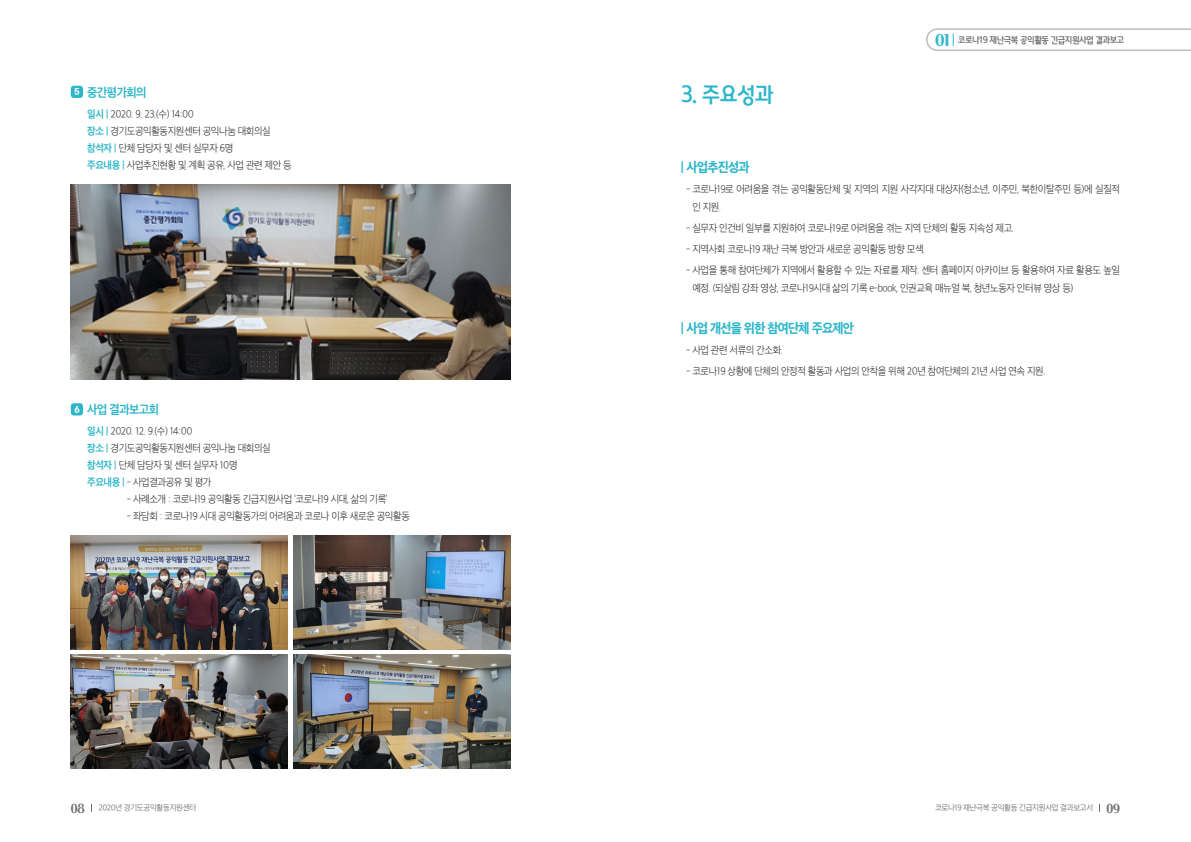
<style>
.page{position:relative;width:1191px;height:842px;background:#fff}
.page>*{position:absolute;margin:0;border:0;box-sizing:border-box;transform-origin:0 0}
.t1{font:700 22px "Hangeul Nuri";color:#2cb6c9;scale:.93 1}
.t2{font:13px "SD Gothic Neoa h Ex Bd";letter-spacing:-.06em;color:#2cb6c9;scale:.93 1}
.t3{font:12px "SD Gothic Neoa g Bd";letter-spacing:-.04em;color:#2cb6c9;scale:.93 1}
.t4{font:10px/18px "SD Gothic Neoa b Ult Lt";letter-spacing:-.04em;color:#231f20;scale:.93 1}
.t5{font:700 9px "Hangeul Nuri";letter-spacing:-.05em;color:#6c6d70;scale:.93 1}
.t6{font:8.4px "Gmarket Sans TTF Bold";color:#fff;scale:.93 1}
.t7{font:8px "SD Gothic Neoa c Lt";letter-spacing:-.04em;color:#6c6d70;scale:.93 1}
.s1{font-family:"SD Gothic Neoa g Bd";color:#2cb6c9}
.s2{font-family:"Cafe 24 Dangdanghae";font-weight:400;font-size:17px;color:#2cb6c9}
.s3{font-family:"Cafe 24 Dangdanghae";font-size:13px}
</style>
<div class="page">
<svg style="left:926px;top:28px;width:265px;height:23px"></svg>
<div style="left:71px;top:86px;width:12px;height:12px;background:#2cb6c9;border-radius:3px"></div>
<div style="left:71px;top:403px;width:12px;height:12px;background:#2cb6c9;border-radius:3px"></div>
<img style="left:71px;top:185px;width:439px;height:195px">
<img style="left:71px;top:536px;width:217px;height:113px">
<img style="left:71px;top:655px;width:217px;height:113px">
<img style="left:293px;top:536px;width:217px;height:113px">
<img style="left:293px;top:655px;width:217px;height:113px">
<p class="t3" style="left:87px;top:86px;width:65px">중간평가회의</p>
<p class="t4" style="left:87px;top:105px;width:116px"><span class="s1">일시 |</span> 2020. 9. 23.(수) 14:00</p>
<p class="t4" style="left:87px;top:122px;width:199px"><span class="s1">장소 |</span> 경기도공익활동지원센터 공익나눔 대회의실</p>
<p class="t4" style="left:87px;top:139px;width:159px"><span class="s1">참석자 |</span> 단체 담당자 및 센터 실무자 6명</p>
<p class="t4" style="left:87px;top:156px;width:221px"><span class="s1">주요내용 |</span> 사업추진현황 및 계획 공유, 사업 관련 제안 등</p>
<p class="t6" style="left:75px;top:87px;width:7px">5</p>
<p class="t3" style="left:87px;top:404px;width:79px">사업 결과보고회</p>
<p class="t4" style="left:87px;top:422px;width:115px"><span class="s1">일시 |</span> 2020. 12. 9.(수) 14:00</p>
<p class="t4" style="left:87px;top:439px;width:199px"><span class="s1">장소 |</span> 경기도공익활동지원센터 공익나눔 대회의실</p>
<p class="t4" style="left:87px;top:456px;width:163px"><span class="s1">참석자 |</span> 단체 담당자 및 센터 실무자 10명</p>
<p class="t4" style="left:87px;top:473px;width:135px"><span class="s1">주요내용 |</span> - 사업결과공유 및 평가</p>
<p class="t4" style="left:127px;top:490px;width:282px">- 사례소개 : 코로나19 공익활동 긴급지원사업 ‘코로나19 시대, 삶의 기록’</p>
<p class="t4" style="left:127px;top:507px;width:306px">- 좌담회 : 코로나19 시대 공익활동가의 어려움과 코로나 이후 새로운 공익활동</p>
<p class="t6" style="left:75px;top:405px;width:7px">6</p>
<p class="t1" style="left:680px;top:82px;width:101px">3. 주요성과</p>
<p class="t5" style="left:935px;top:35px;width:205px"><span class="s2">01</span> 코로나19 재난극복 공익활동 긴급지원사업 결과보고</p>
<p class="t2" style="left:680px;top:161px;width:76px">| 사업추진성과</p>
<p class="t4" style="left:692px;top:180px;width:461px;text-indent:-6px">- 코로나19로 어려움을 겪는 공익활동단체 및 지역의 지원 사각지대 대상자(청소년, 이주민, 북한이탈주민 등)에 실질적 인 지원.</p>
<p class="t4" style="left:686px;top:219px;width:354px">- 실무자 인건비 일부를 지원하여 코로나19로 어려움을 겪는 지역 단체의 활동 지속성 제고.</p>
<p class="t4" style="left:686px;top:240px;width:259px">- 지역사회 코로나19 재난 극복 방안과 새로운 공익활동 방향 모색.</p>
<p class="t4" style="left:692px;top:261px;width:461px;text-indent:-6px">- 사업을 통해 참여단체가 지역에서 활용할 수 있는 자료를 제작. 센터 홈페이지 아카이브 등 활용하여 자료 활용도 높일 예정. (되살림 강좌 영상, 코로나19시대 삶의 기록 e-book, 인권교육 매뉴얼 북, 청년노동자 인터뷰 영상 등)</p>
<p class="t2" style="left:680px;top:322px;width:188px">| 사업 개선을 위한 참여단체 주요제안</p>
<p class="t4" style="left:686px;top:341px;width:106px">- 사업 관련 서류의 간소화.</p>
<p class="t4" style="left:686px;top:362px;width:388px">- 코로나19 상황에 단체의 안정적 활동과 사업의 안착을 위해 20년 참여단체의 21년 사업 연속 지원.</p>
<p class="t7" style="left:71px;top:803px;width:136px"><span class="s3">08</span> 2020년 경기도공익활동지원센터</p>
<p class="t7" style="left:935px;top:803px;width:200px">코로나19 재난극복 공익활동 긴급지원사업 결과보고서 <span class="s3">09</span></p>
</div>
